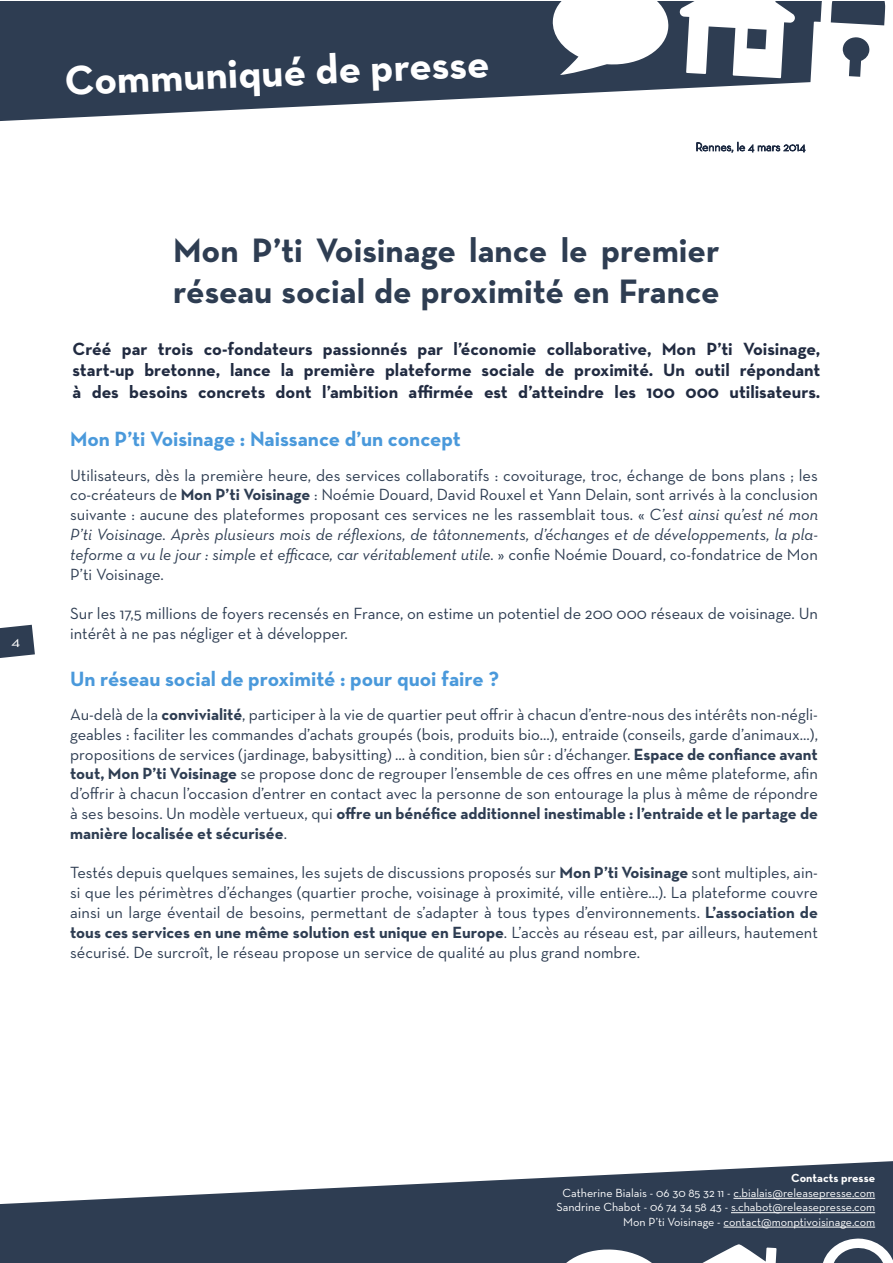
<style>
.page{position:relative;width:893px;height:1263px;background:#fff}
.page>*{position:absolute;margin:0;border:0;box-sizing:border-box;transform-origin:0 0}
.t1{font:700 42px "Neutra Text";color:#fff}
.t2{font:700 34.5px/41.4px "Neutra Text";color:#2e3d52}
.t3{font:700 21px "Neutra Text";color:#4a99db}
.t4{font:700 18px/21.6px "Neutra Text";color:#212b41;text-align:justify}
.t5{font:16.5px/19.8px "Neutra Text";color:#2e3d52;text-align:justify}
.t6{font:12px/14.4px "Neutra Text";color:#fff;text-align:right}
.t7{font:700 12px "Neutra Text";color:#fff}
.s1{font-weight:700}
.s2{font-style:italic}
</style>
<div class="page">
<svg style="left:0;top:1161px;width:892px;height:102px;fill:#2e3d52"></svg>
<hr style="left:733px;top:1198px;width:142px;height:1px;background:#fff">
<hr style="left:731px;top:1212px;width:144px;height:1px;background:#fff">
<hr style="left:723px;top:1227px;width:152px;height:1px;background:#fff">
<svg style="left:0;top:1px;width:810px;height:120px;fill:#2e3d52"></svg>
<svg style="left:810px;top:1238px;width:82px;height:25px"></svg>
<svg style="left:552px;top:1248px;width:117px;height:15px"></svg>
<svg style="left:679px;top:1244px;width:116px;height:19px"></svg>
<svg style="left:810px;top:1px;width:76px;height:82px"></svg>
<svg style="left:552px;top:1px;width:117px;height:74px"></svg>
<svg style="left:679px;top:1px;width:116px;height:77px"></svg>
<svg style="left:696px;top:142px;width:109px;height:10px"></svg>
<svg style="left:0;top:625px;width:35px;height:33px"></svg>
<h1 class="t1" style="left:64px;top:53px;width:427px;rotate:-2deg">Communiqué de presse</h1>
<h2 class="t2" style="left:173px;top:229px;width:548px">Mon P’ti Voisinage lance le premier réseau social de proximité en France</h2>
<p class="t4" style="left:73px;top:337px;width:749px">Créé par trois co-fondateurs passionnés par l’économie collaborative, Mon P’ti Voisinage, start-up bretonne, lance la première plateforme sociale de proximité. Un outil répondant à des besoins concrets dont l’ambition affirmée est d’atteindre les 100 000 utilisateurs.</p>
<p class="t3" style="left:70px;top:426px;width:392px">Mon P’ti Voisinage : Naissance d’un concept</p>
<p class="t5" style="left:70px;top:465px;width:749px">Utilisateurs, dès la première heure, des services collaboratifs : covoiturage, troc, échange de bons plans ; les co-créateurs de <span class="s1">Mon P’ti Voisinage</span> : Noémie Douard, David Rouxel et Yann Delain, sont arrivés à la conclusion suivante : aucune des plateformes proposant ces services ne les rassemblait tous. « <span class="s2">C’est ainsi qu’est né mon P’ti Voisinage. Après plusieurs mois de réflexions, de tâtonnements, d’échanges et de développements, la pla&shy;teforme a vu le jour : simple et efficace, car véritablement utile.</span> » confie Noémie Douard, co-fondatrice de Mon P’ti Voisinage.</p>
<p class="t5" style="left:70px;top:603px;width:749px">Sur les 17,5 millions de foyers recensés en France, on estime un potentiel de 200 000 réseaux de voisinage. Un intérêt à ne pas négliger et à développer.</p>
<p class="t3" style="left:70px;top:665px;width:430px">Un réseau social de proximité : pour quoi faire ?</p>
<p class="t5" style="left:70px;top:704px;width:749px">Au-delà de la <span class="s1">convivialité</span>, participer à la vie de quartier peut offrir à chacun d’entre-nous des intérêts non-négli&shy;geables : faciliter les commandes d’achats groupés (bois, produits bio...), entraide (conseils, garde d’animaux...), propositions de services (jardinage, babysitting) ... à condition, bien sûr : d’échanger. <span class="s1">Espace de confiance avant tout, Mon P’ti Voisinage</span> se propose donc de regrouper l’ensemble de ces offres en une même plateforme, afin d’offrir à chacun l’occasion d’entrer en contact avec la personne de son entourage la plus à même de répondre à ses besoins. Un modèle vertueux, qui <span class="s1">offre un bénéfice additionnel inestimable : l’entraide et le partage de manière localisée et sécurisée</span>.</p>
<p class="t5" style="left:70px;top:863px;width:749px">Testés depuis quelques semaines, les sujets de discussions proposés sur <span class="s1">Mon P’ti Voisinage</span> sont multiples, ain&shy;si que les périmètres d’échanges (quartier proche, voisinage à proximité, ville entière...). La plateforme couvre ainsi un large éventail de besoins, permettant de s’adapter à tous types d’environnements. <span class="s1">L’association de tous ces services en une même solution est unique en Europe</span>. L’accès au réseau est, par ailleurs, hautement sécurisé. De surcroît, le réseau propose un service de qualité au plus grand nombre.</p>
<p class="t7" style="left:791px;top:1171px;width:85px">Contacts presse</p>
<p class="t6" style="left:556px;top:1185px;width:320px">Catherine Bialais - 06 30 85 32 11 - c.bialais@releasepresse.com<br>Sandrine Chabot - 06 74 34 58 43 - s.chabot@releasepresse.com<br>Mon P’ti Voisinage - contact@monptivoisinage.com</p>
</div>
